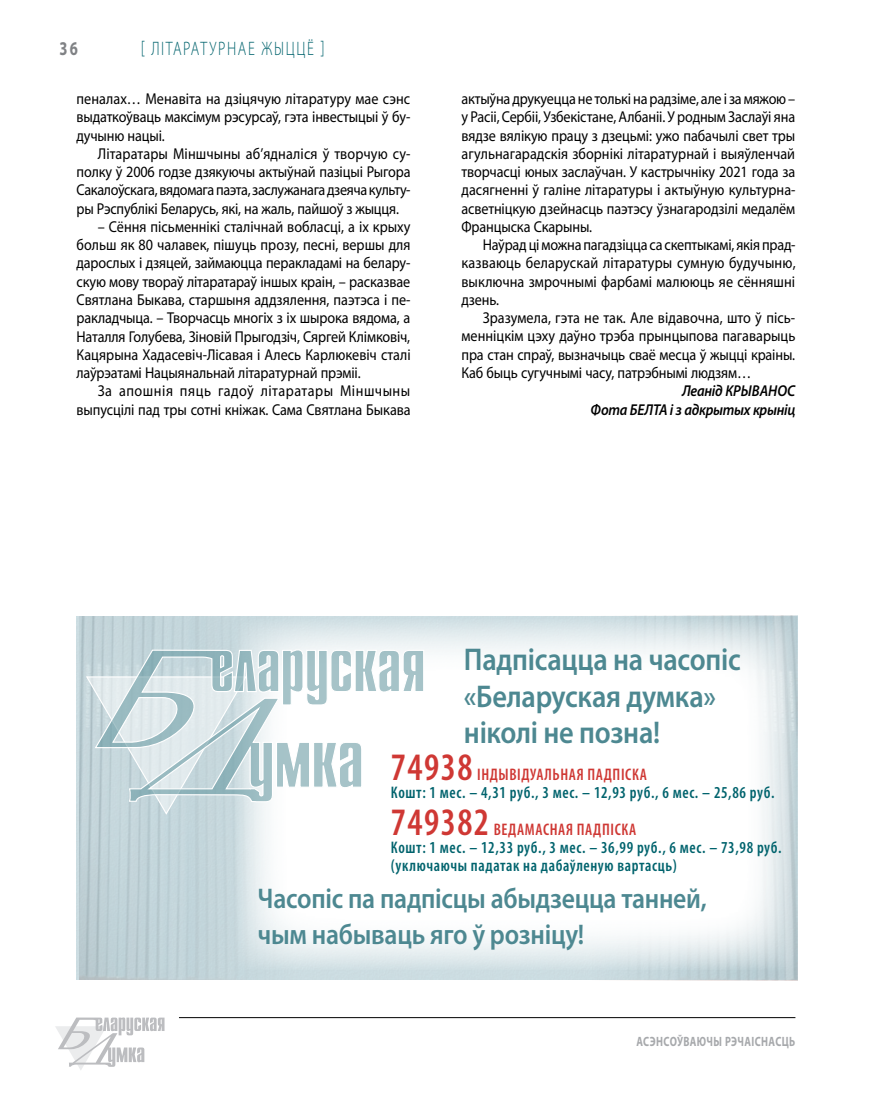
<style>
.page{position:relative;width:872px;height:1106px;background:#fff}
.page>*{position:absolute;margin:0;border:0;box-sizing:border-box;transform-origin:0 0}
.t1{font:600 condensed 39px "Myriad Pro";letter-spacing:.04em;color:#cf3834;scale:.95 1}
.t2{font:600 31.5px/36.5px "Myriad Pro";letter-spacing:-.01em;color:#4d8891;scale:.9 1}
.t3{font:600 28.5px/36.5px "Myriad Pro";letter-spacing:-.01em;color:#4d8891;scale:.9 1}
.t4{font:300 19.5px "Myriad Pro";letter-spacing:.11em;color:#00636d;scale:.75 1}
.t5{font:700 19.5px "Myriad Pro";color:#808285;scale:.75 1}
.t6{font:600 condensed 16.8px/18.3px "Myriad Pro";letter-spacing:.04em;color:#00636d;scale:.95 1}
.t7{font:600 condensed 16.8px "Myriad Pro";letter-spacing:.04em;color:#cf3834;scale:.95 1}
.t8{font:15.75px/18.3px "Myriad Pro";letter-spacing:-.01em;color:#000;text-align:justify;scale:.9 1}
.t9{font:italic 600 15.75px/18.3px "Myriad Pro";letter-spacing:-.02em;color:#000;text-align:right;scale:.9 1}
.t10{font:700 13.5px "Myriad Pro";letter-spacing:.04em;color:#a7a9ac;scale:.75 1}
</style>
<div class="page">
<hr style="left:179px;top:1017px;width:616px;height:1px;background:#000">
<svg style="left:55px;top:1017px;width:109px;height:53px"></svg>
<img style="left:79px;top:616px;width:226px;height:363px">
<img style="left:571px;top:616px;width:226px;height:364px">
<svg style="left:234px;top:619px;width:563px;height:351px"></svg>
<svg style="left:85px;top:676px;width:163px;height:139px;background:#c5d5da"></svg>
<svg style="left:94px;top:649px;width:331px;height:154px"></svg>
<p class="t4" style="left:141px;top:38px;width:246px">[ Літаратурнае жыццё ]</p>
<p class="t5" style="left:60px;top:36px;width:26px">36</p>
<p class="t8" style="left:77px;top:89px;width:372px">пеналах… Менавіта на дзіцячую літаратуру мае сэнс выдаткоўваць максімум рэсурсаў, гэта інвестыцыі ў бу&shy;дучыню нацыі.</p>
<p class="t8" style="left:77px;top:144px;width:372px;text-indent:21px">Літаратары Міншчыны аб’ядналіся ў творчую су&shy;полку ў 2006 годзе дзякуючы актыўнай пазіцыі Рыгора Сакалоўскага, вядомага паэта, заслужанага дзеяча культу&shy;ры Рэспублікі Беларусь, які, на жаль, пайшоў з жыцця.</p>
<p class="t8" style="left:77px;top:217px;width:373px;text-indent:21px">– Сёння пісьменнікі сталічнай вобласці, а іх крыху больш як 80 чалавек, пішуць прозу, песні, вершы для дарослых і дзяцей, займаюцца перакладамі на белару&shy;скую мову твораў літаратараў іншых краін, – расказвае Святлана Быкава, старшыня аддзялення, паэтэса і пе&shy;ракладчыца. – Творчасць многіх з іх шырока вядома, а Наталля Голубева, Зіновій Прыгодзіч, Сяргей Клімковіч, Кацярына Хадасевіч-Лісавая і Алесь Карлюкевіч сталі лаўрэатамі Нацыянальнай літаратурнай прэміі.</p>
<p class="t8" style="left:77px;top:381px;width:372px;text-align:right">За апошнія пяць гадоў літаратары Міншчыны выпусцілі пад тры сотні кніжак. Сама Святлана Быкава</p>
<p class="t8" style="left:461px;top:89px;width:372px">актыўна друкуецца не толькі на радзіме, але і за мяжою – у Расіі, Сербіі, Узбекістане, Албаніі. У родным Заслаўі яна вядзе вялікую працу з дзецьмі: ужо пабачылі свет тры агульнагарадскія зборнікі літаратурнай і выяўленчай творчасці юных заслаўчан. У кастрычніку 2021 года за дасягненні ў галіне літаратуры і актыўную культурна&shy;асветніцкую дзейнасць паэтэсу ўзнагародзілі медалём Францыска Скарыны.</p>
<p class="t8" style="left:461px;top:235px;width:373px;text-indent:21px">Наўрад ці можна пагадзіцца са скептыкамі, якія прад&shy;казваюць беларускай літаратуры сумную будучыню, выключна змрочнымі фарбамі малююць яе сённяшні дзень.</p>
<p class="t8" style="left:461px;top:308px;width:372px;text-indent:21px">Зразумела, гэта не так. Але відавочна, што ў пісь&shy;менніцкім цэху даўно трэба прынцыпова пагаварыць пра стан спраў, вызначыць сваё месца ў жыцці краіны.<br>Каб быць сугучнымі часу, патрэбнымі людзям…</p>
<p class="t9" style="left:590px;top:381px;width:229px">Леанід Крыванос<br>Фота БЕЛТА і з адкрытых крыніц</p>
<h2 class="t2" style="left:464px;top:640px;width:309px">Падпісацца на часопіс «Беларуская думка» ніколі не позна!</h2>
<h1 class="t1" style="left:391px;top:743px;width:87px">74938</h1>
<p class="t7" style="left:477px;top:764px;width:180px">ІНДЫВІДУАЛЬНАЯ ПАДПІСКА</p>
<p class="t6" style="left:391px;top:783px;width:405px">Кошт: 1 мес. – 4,31 руб., 3 мес. – 12,93 руб., 6 мес. – 25,86 руб.</p>
<h1 class="t1" style="left:391px;top:797px;width:105px">749382</h1>
<p class="t7" style="left:494px;top:818px;width:151px">ВЕДАМАСНАЯ ПАДПІСКА</p>
<p class="t6" style="left:391px;top:838px;width:413px">Кошт: 1 мес. – 12,33 руб., 3 мес. – 36,99 руб., 6 мес. – 73,98 руб. (уключаючы падатак на дабаўленую вартасць)</p>
<h3 class="t3" style="left:258px;top:879px;width:500px">Часопіс па падпісцы абыдзецца танней, чым набываць яго ў розніцу!</h3>
<p class="t10" style="left:636px;top:1032px;width:213px">Асэнсоўваючы рэчаіснасць</p>
</div>
